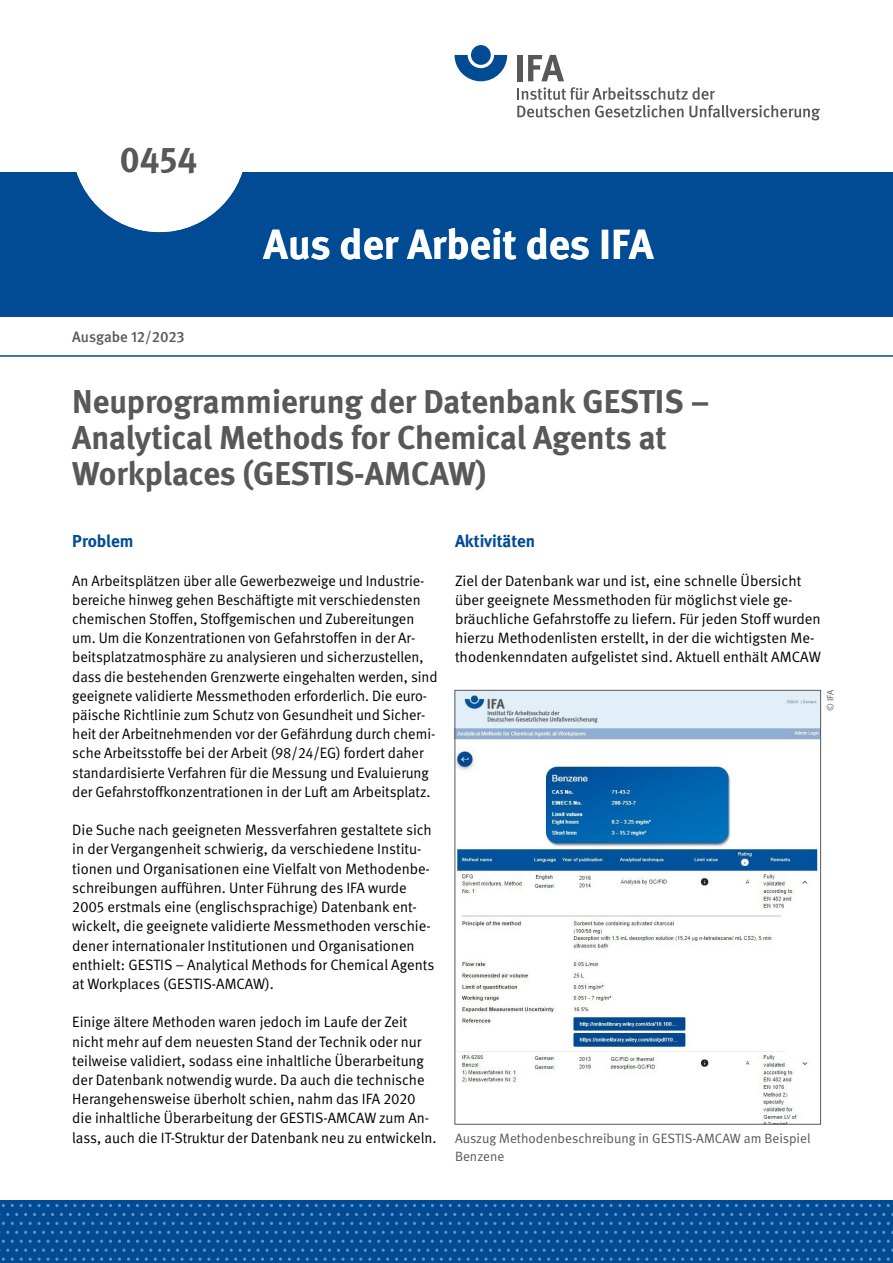
<style>
.page{position:relative;width:893px;height:1263px;background:#fff}
.page>*{position:absolute;margin:0;border:0;box-sizing:border-box;transform-origin:0 0}
.t1{font:700 42px "DGUV Meta";color:#fff}
.P_Ausgabe_24_20pt{font:700 36px "DGUV Meta";color:#58585a}
.H2_Titel{font:700 33px/36px "DGUV Meta";color:#58585a}
.H2_Blau_11_5pt{font:700 17.25px "DGUV Meta";letter-spacing:-.005em;color:#004b93}
.P_Copy{font:15px/19.2px "DGUV Meta";color:#000}
.P_Copy_ohne_Raster{font:500 15px "DGUV Meta";color:#58585a}
.t2{font:13.5px/18px "DGUV Meta";color:#58585a}
.t3{font:9px "DGUV Meta";color:#58585a}
</style>
<div class="page">
<div style="left:0;top:1200px;width:893px;height:63px;background:#004b93"></div>
<svg style="left:455px;top:55px;width:52px;height:26px"></svg>
<div style="left:471px;top:45px;width:20px;height:20px;background:#004b93;border-radius:50%"></div>
<div style="left:517px;top:55px;width:6px;height:26px;background:#58585a"></div>
<svg style="left:528px;top:55px;width:36px;height:26px"></svg>
<svg style="left:517px;top:87px;width:171px;height:31px"></svg>
<svg style="left:689px;top:87px;width:131px;height:33px"></svg>
<div style="left:0;top:173px;width:893px;height:144px;background:#004b93"></div>
<svg style="left:677px;top:1213px;width:38px;height:3px"></svg>
<svg style="left:534px;top:1213px;width:38px;height:3px"></svg>
<svg style="left:391px;top:1213px;width:38px;height:3px"></svg>
<svg style="left:248px;top:1213px;width:38px;height:3px"></svg>
<svg style="left:105px;top:1213px;width:38px;height:3px"></svg>
<svg style="left:677px;top:1231px;width:38px;height:3px"></svg>
<svg style="left:534px;top:1231px;width:38px;height:3px"></svg>
<svg style="left:391px;top:1231px;width:38px;height:3px"></svg>
<svg style="left:248px;top:1231px;width:38px;height:3px"></svg>
<svg style="left:105px;top:1231px;width:38px;height:3px"></svg>
<svg style="left:610px;top:1204px;width:38px;height:3px"></svg>
<svg style="left:458px;top:1204px;width:47px;height:3px"></svg>
<svg style="left:315px;top:1204px;width:38px;height:3px"></svg>
<svg style="left:172px;top:1204px;width:38px;height:3px"></svg>
<svg style="left:29px;top:1204px;width:38px;height:3px"></svg>
<svg style="left:610px;top:1222px;width:38px;height:3px"></svg>
<svg style="left:458px;top:1222px;width:47px;height:3px"></svg>
<svg style="left:315px;top:1222px;width:38px;height:3px"></svg>
<svg style="left:172px;top:1222px;width:38px;height:3px"></svg>
<svg style="left:29px;top:1222px;width:38px;height:3px"></svg>
<svg style="left:359px;top:1240px;width:169px;height:21px"></svg>
<svg style="left:172px;top:1240px;width:186px;height:21px"></svg>
<svg style="left:0;top:1240px;width:170px;height:21px"></svg>
<svg style="left:820px;top:1213px;width:38px;height:3px"></svg>
<svg style="left:820px;top:1231px;width:38px;height:3px"></svg>
<svg style="left:753px;top:1204px;width:38px;height:3px"></svg>
<svg style="left:753px;top:1222px;width:38px;height:3px"></svg>
<svg style="left:882px;top:1240px;width:11px;height:21px"></svg>
<svg style="left:529px;top:1240px;width:352px;height:21px"></svg>
<div style="left:72px;top:58px;width:175px;height:174px;background:#fff;border-radius:50%"></div>
<hr style="left:0;top:355px;width:893px;height:2px;background:#004b93">
<img style="left:457px;top:692px;width:362px;height:430px">
<div style="left:455px;top:690px;width:366px;height:434px;border:1px solid #58585a"></div>
<p class="P_Ausgabe_24_20pt" style="left:120px;top:138px;width:79px">0454</p>
<h2 class="P_Ausgabe_24_20pt" style="left:139px;top:138px;width:61px">383</h2>
<p class="P_Copy_ohne_Raster" style="left:72px;top:328px;width:114px">Ausgabe 12/2023</p>
<h1 class="t1" style="left:264px;top:220px;width:391px">Aus der Arbeit des IFA</h1>
<h1 class="H2_Titel" style="left:72px;top:384px;width:639px">Neuprogrammierung der Datenbank GESTIS –<br>Analytical Methods for Chemical Agents at<br>Workplaces (GESTIS-AMCAW)</h1>
<h2 class="H2_Blau_11_5pt" style="left:72px;top:531px;width:63px">Problem</h2>
<p class="P_Copy" style="left:72px;top:571px;width:367px">An Arbeitsplätzen über alle Gewerbezweige und Industrie&shy;bereiche hinweg gehen Beschäftigte mit verschiedensten chemischen Stoffen, Stoffgemischen und Zubereitungen um. Um die Konzentrationen von Gefahrstoffen in der Ar&shy;beitsplatzatmosphäre zu analysieren und sicherzustellen, dass die bestehenden Grenzwerte eingehalten werden, sind geeignete validierte Messmethoden erforderlich. Die euro&shy;päische Richtlinie zum Schutz von Gesundheit und Sicher&shy;heit der Arbeitnehmenden vor der Gefährdung durch chemi&shy;sche Arbeitsstoffe bei der Arbeit (98/24/EG) fordert daher standardisierte Verfahren für die Messung und Evaluierung der Gefahrstoffkonzentrationen in der Luft am Arbeitsplatz.</p>
<p class="P_Copy" style="left:72px;top:821px;width:364px">Die Suche nach geeigneten Messverfahren gestaltete sich in der Vergangenheit schwierig, da verschiedene Institu&shy;tionen und Organisationen eine Vielfalt von Methodenbe&shy;schreibungen aufführen. Unter Führung des IFA wurde 2005 erstmals eine (englischsprachige) Datenbank ent&shy;wickelt, die geeignete validierte Messmethoden verschie&shy;dener internationaler Institutionen und Organisationen enthielt: GESTIS – Analytical Methods for Chemical Agents at Workplaces (GESTIS-AMCAW).</p>
<p class="P_Copy" style="left:72px;top:1013px;width:366px">Einige ältere Methoden waren jedoch im Laufe der Zeit nicht mehr auf dem neuesten Stand der Technik oder nur teilweise validiert, sodass eine inhaltliche Überarbeitung der Datenbank notwendig wurde. Da auch die technische Herangehensweise überholt schien, nahm das IFA 2020 die inhaltliche Überarbeitung der GESTIS-AMCAW zum An&shy;lass, auch die IT-Struktur der Datenbank neu zu entwickeln.</p>
<h2 class="H2_Blau_11_5pt" style="left:455px;top:531px;width:82px">Aktivitäten</h2>
<p class="P_Copy" style="left:455px;top:571px;width:367px">Ziel der Datenbank war und ist, eine schnelle Übersicht über geeignete Messmethoden für möglichst viele ge&shy;bräuchliche Gefahrstoffe zu liefern. Für jeden Stoff wurden hierzu Methodenlisten erstellt, in der die wichtigsten Me&shy;thodenkenndaten aufgelistet sind. Aktuell enthält AMCAW</p>
<p class="t3" style="left:825px;top:711px;width:22px;rotate:-90deg">© IFA</p>
<p class="t2" style="left:455px;top:1129px;width:357px">Auszug Methodenbeschreibung in GESTIS-AMCAW am Beispiel<br>Benzene</p>
</div>
